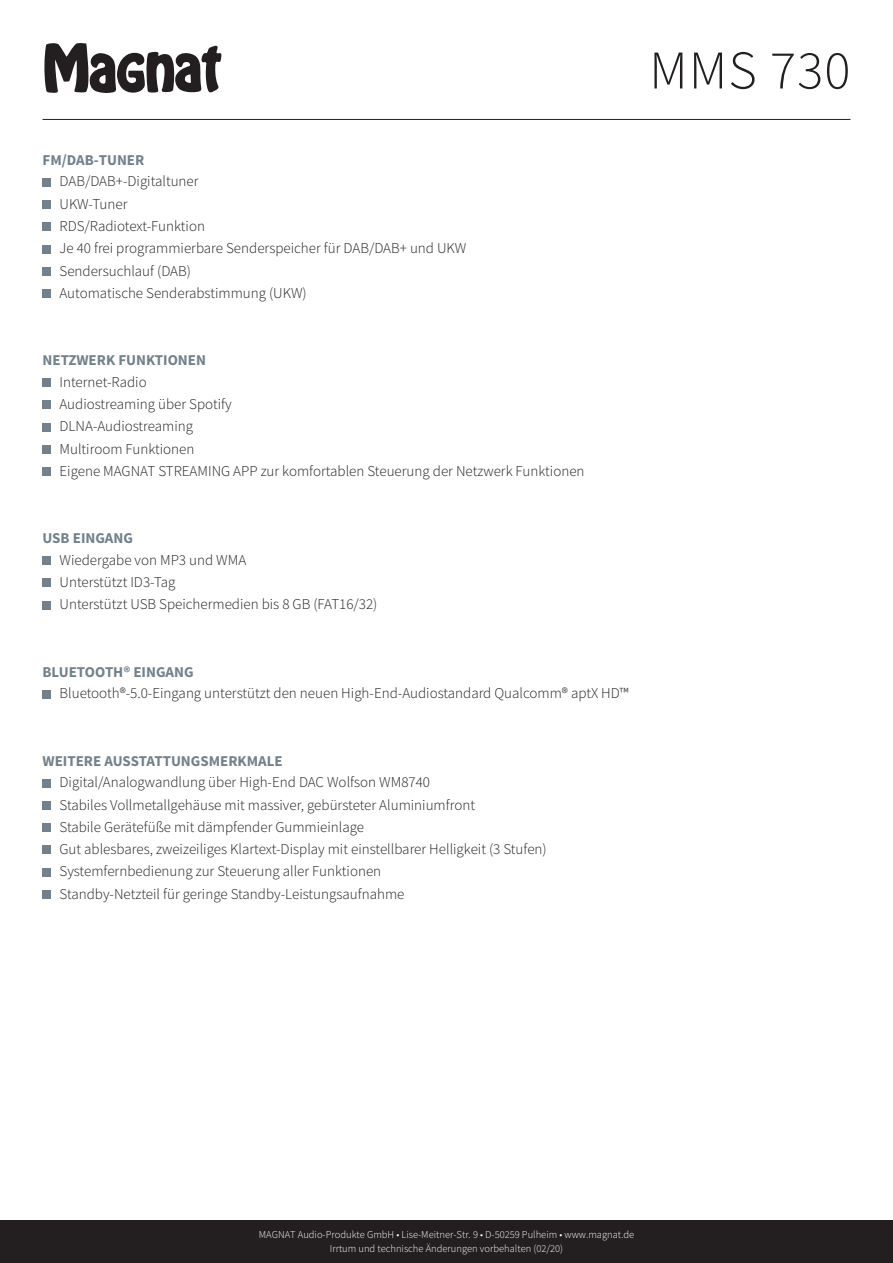
<style>
.page{position:relative;width:893px;height:1263px;background:#fff}
.page>*{position:absolute;margin:0;border:0;box-sizing:border-box;transform-origin:0 0}
.t1{font:300 54.6px "Source Sans Pro";letter-spacing:.02em;color:#231f20}
.t2{font:300 15px/22.2px "Source Sans Pro";color:#231f20}
.t3{font:700 15px "Source Sans Pro";color:#72818b}
.t4{font:300 10.5px "Source Sans Pro";color:#fff}
</style>
<div class="page">
<svg style="left:44px;top:43px;width:177px;height:50px"></svg>
<div style="left:0;top:1220px;width:893px;height:43px;background:#231f20"></div>
<hr style="left:43px;top:119px;width:807px;height:1px;background:#231f20">
<div style="left:43px;top:178px;width:8px;height:8px;background:#72818b"></div>
<div style="left:43px;top:200px;width:8px;height:9px;background:#72818b"></div>
<div style="left:43px;top:222px;width:8px;height:9px;background:#72818b"></div>
<div style="left:43px;top:245px;width:8px;height:8px;background:#72818b"></div>
<div style="left:43px;top:267px;width:8px;height:8px;background:#72818b"></div>
<div style="left:43px;top:289px;width:8px;height:9px;background:#72818b"></div>
<div style="left:43px;top:378px;width:8px;height:9px;background:#72818b"></div>
<div style="left:43px;top:400px;width:8px;height:9px;background:#72818b"></div>
<div style="left:43px;top:423px;width:8px;height:8px;background:#72818b"></div>
<div style="left:43px;top:445px;width:8px;height:8px;background:#72818b"></div>
<div style="left:43px;top:467px;width:8px;height:9px;background:#72818b"></div>
<div style="left:43px;top:556px;width:8px;height:9px;background:#72818b"></div>
<div style="left:43px;top:579px;width:8px;height:8px;background:#72818b"></div>
<div style="left:43px;top:601px;width:8px;height:8px;background:#72818b"></div>
<div style="left:43px;top:690px;width:8px;height:8px;background:#72818b"></div>
<div style="left:43px;top:779px;width:8px;height:8px;background:#72818b"></div>
<div style="left:43px;top:801px;width:8px;height:9px;background:#72818b"></div>
<div style="left:43px;top:823px;width:8px;height:9px;background:#72818b"></div>
<div style="left:43px;top:846px;width:8px;height:8px;background:#72818b"></div>
<div style="left:43px;top:868px;width:8px;height:8px;background:#72818b"></div>
<div style="left:43px;top:890px;width:8px;height:9px;background:#72818b"></div>
<p class="t3" style="left:43px;top:150px;width:103px">FM/DAB-TUNER</p>
<p class="t2" style="left:60px;top:170px;width:408px">DAB/DAB+-Digitaltuner<br>UKW-Tuner<br>RDS/Radiotext-Funktion<br>Je 40 frei programmierbare Senderspeicher für DAB/DAB+ und UKW<br>Sendersuchlauf (DAB)<br>Automatische Senderabstimmung (UKW)</p>
<p class="t3" style="left:43px;top:351px;width:165px">NETZWERK FUNKTIONEN</p>
<p class="t2" style="left:60px;top:371px;width:527px">Internet-Radio<br>Audiostreaming über Spotify<br>DLNA-Audiostreaming<br>Multiroom Funktionen<br>Eigene MAGNAT STREAMING APP zur komfortablen Steuerung der Netzwerk Funktionen</p>
<p class="t3" style="left:43px;top:529px;width:92px">USB EINGANG</p>
<p class="t2" style="left:60px;top:549px;width:319px">Wiedergabe von MP3 und WMA<br>Unterstützt ID3-Tag<br>Unterstützt USB Speichermedien bis 8 GB (FAT16/32)</p>
<p class="t3" style="left:43px;top:662px;width:153px">BLUETOOTH® EINGANG</p>
<p class="t2" style="left:60px;top:682px;width:571px">Bluetooth®-5.0-Eingang unterstützt den neuen High-End-Audiostandard Qualcomm® aptX HD™</p>
<p class="t3" style="left:43px;top:751px;width:242px">WEITERE AUSSTATTUNGSMERKMALE</p>
<p class="t2" style="left:60px;top:771px;width:489px">Digital/Analogwandlung über High-End DAC Wolfson WM8740<br>Stabiles Vollmetallgehäuse mit massiver, gebürsteter Aluminiumfront<br>Stabile Gerätefüße mit dämpfender Gummieinlage<br>Gut ablesbares, zweizeiliges Klartext-Display mit einstellbarer Helligkeit (3 Stufen)<br>Systemfernbedienung zur Steuerung aller Funktionen<br>Standby-Netzteil für geringe Standby-Leistungsaufnahme</p>
<h1 class="t1" style="left:649px;top:37px;width:203px">MMS 730</h1>
<p class="t4" style="left:259px;top:1228px;width:377px">MAGNAT Audio-Produkte GmbH • Lise-Meitner-Str. 9 • D-50259 Pulheim • www.magnat.de</p>
<p class="t4" style="left:330px;top:1242px;width:235px">Irrtum und technische Änderungen vorbehalten (02/20)</p>
</div>
